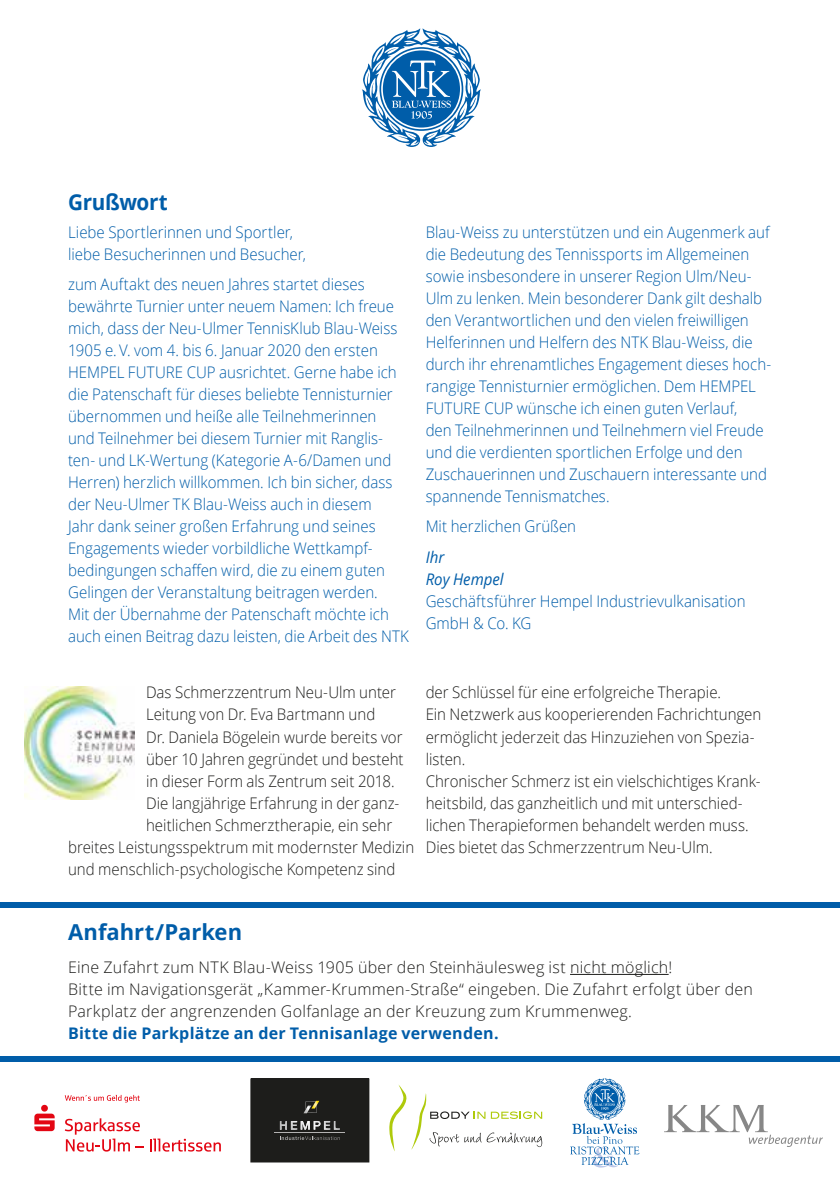
<style>
.page{position:relative;width:840px;height:1191px;background:#fff}
.page>*{position:absolute;margin:0;border:0;box-sizing:border-box;transform-origin:0 0}
.t1{font:700 22px "Open Sans";color:#005da9}
.t2{font:700 22px "Open Sans";color:#005da9;scale:.94 1}
.t3{font:300 16px/22px "Open Sans";color:#005da9;scale:.94 1}
.t4{font:300 16px/22px "Open Sans";color:#1d1d1b;scale:.94 1}
.t5{font:300 16px/22px "Open Sans";color:#1d1d1b}
.t6{font:700 16px "Open Sans";letter-spacing:.015em;color:#005da9}
.t7{font:italic 16px/22px "Open Sans";color:#005da9;scale:.94 1}
</style>
<div class="page">
<svg style="left:34px;top:1104px;width:21px;height:27px"></svg>
<svg style="left:65px;top:1094px;width:75px;height:8px"></svg>
<svg style="left:65px;top:1118px;width:79px;height:33px"></svg>
<svg style="left:150px;top:1138px;width:71px;height:13px"></svg>
<hr style="left:569px;top:974px;width:99px;height:1px;background:#1d1d1b">
<svg style="left:362px;top:28px;width:119px;height:119px"></svg>
<svg style="left:664px;top:1105px;width:158px;height:42px"></svg>
<div style="left:0;top:901px;width:839px;height:6px;background:#005da9"></div>
<div style="left:0;top:1055px;width:839px;height:6px;background:#005da9"></div>
<img style="left:24px;top:686px;width:111px;height:113px">
<svg style="left:389px;top:1084px;width:153px;height:67px"></svg>
<div style="left:251px;top:1079px;width:117px;height:83px;background:#1d1d1b"></div>
<div style="left:251px;top:1078px;width:118px;height:84px;border:1px solid #1d1d1b"></div>
<svg style="left:280px;top:1136px;width:60px;height:4px"></svg>
<svg style="left:280px;top:1121px;width:60px;height:8px"></svg>
<svg style="left:303px;top:1100px;width:16px;height:13px"></svg>
<hr style="left:274px;top:1132px;width:71px;height:1px;background:#b3b2b2">
<svg style="left:570px;top:1078px;width:69px;height:89px"></svg>
<h1 class="t2" style="left:68px;top:186px;width:107px">Grußwort</h1>
<p class="t3" style="left:68px;top:220px;width:254px">Liebe Sportlerinnen und Sportler, liebe Besucherinnen und Besucher,</p>
<p class="t3" style="left:68px;top:273px;width:364px">zum Auftakt des neuen Jahres startet dieses bewährte Turnier unter neuem Namen: Ich freue mich, dass der Neu-Ulmer TennisKlub Blau-Weiss 1905 e. V. vom 4. bis 6. Januar 2020 den ersten HEMPEL FUTURE CUP ausrichtet. Gerne habe ich die Patenschaft für dieses beliebte Tennisturnier übernommen und heiße alle Teilnehmerinnen<br>und Teilnehmer bei diesem Turnier mit Ranglis&shy;ten- und LK-Wertung (Kategorie A-6/Damen und Herren) herzlich willkommen. Ich bin sicher, dass der Neu-Ulmer TK Blau-Weiss auch in diesem<br>Jahr dank seiner großen Erfahrung und seines Engagements wieder vorbildliche Wettkampf&shy;bedingungen schaffen wird, die zu einem guten Gelingen der Veranstaltung beitragen werden.<br>Mit der Übernahme der Patenschaft möchte ich auch einen Beitrag dazu leisten, die Arbeit des NTK</p>
<p class="t3" style="left:425px;top:220px;width:369px">Blau-Weiss zu unterstützen und ein Augenmerk auf die Bedeutung des Tennissports im Allgemeinen sowie insbesondere in unserer Region Ulm/Neu-Ulm zu lenken. Mein besonderer Dank gilt deshalb den Verantwortlichen und den vielen freiwilligen Helferinnen und Helfern des NTK Blau-Weiss, die durch ihr ehrenamtliches Engagement dieses hoch&shy;rangige Tennisturnier ermöglichen. Dem HEMPEL FUTURE CUP wünsche ich einen guten Verlauf,<br>den Teilnehmerinnen und Teilnehmern viel Freude und die verdienten sportlichen Erfolge und den Zuschauerinnen und Zuschauern interessante und spannende Tennismatches.</p>
<p class="t3" style="left:425px;top:515px;width:161px">Mit herzlichen Grüßen</p>
<p class="t7" style="left:425px;top:545px;width:84px">Ihr<br>Roy Hempel</p>
<p class="t3" style="left:425px;top:589px;width:342px">Geschäftsführer Hempel Industrievulkanisation<br>GmbH &amp; Co. KG</p>
<p class="t4" style="left:146px;top:681px;width:267px">Das Schmerzzentrum Neu-Ulm unter</p>
<p class="t4" style="left:146px;top:703px;width:245px">Leitung von Dr. Eva Bartmann und</p>
<p class="t4" style="left:146px;top:725px;width:274px">Dr. Daniela Bögelein wurde bereits vor</p>
<p class="t4" style="left:146px;top:747px;width:275px">über 10 Jahren gegründet und besteht</p>
<p class="t4" style="left:146px;top:769px;width:266px">in dieser Form als Zentrum seit 2018.</p>
<p class="t4" style="left:146px;top:791px;width:271px">Die langjährige Erfahrung in der ganz-</p>
<p class="t4" style="left:146px;top:813px;width:263px">heitlichen Schmerztherapie, ein sehr</p>
<p class="t4" style="left:68px;top:835px;width:369px">breites Leistungsspektrum mit modernster Medizin</p>
<p class="t4" style="left:68px;top:857px;width:349px">und menschlich-psychologische Kompetenz sind</p>
<p class="t4" style="left:425px;top:681px;width:358px">der Schlüssel für eine erfolgreiche Therapie.<br>Ein Netzwerk aus kooperierenden Fachrichtungen ermöglicht jederzeit das Hinzuziehen von Spezia&shy;listen.<br>Chronischer Schmerz ist ein vielschichtiges Krank&shy;heitsbild, das ganzheitlich und mit unterschied&shy;lichen Therapieformen behandelt werden muss.<br>Dies bietet das Schmerzzentrum Neu-Ulm.</p>
<h1 class="t1" style="left:68px;top:916px;width:175px">Anfahrt/Parken</h1>
<p class="t5" style="left:68px;top:956px;width:686px">Eine Zufahrt zum NTK Blau-Weiss 1905 über den Steinhäulesweg ist nicht möglich!<br>Bitte im Navigationsgerät „Kammer-Krummen-Straße“ eingeben. Die Zufahrt erfolgt über den<br>Parkplatz der angrenzenden Golfanlage an der Kreuzung zum Krummenweg.</p>
<p class="t6" style="left:68px;top:1022px;width:432px">Bitte die Parkplätze an der Tennisanlage verwenden.</p>
</div>
